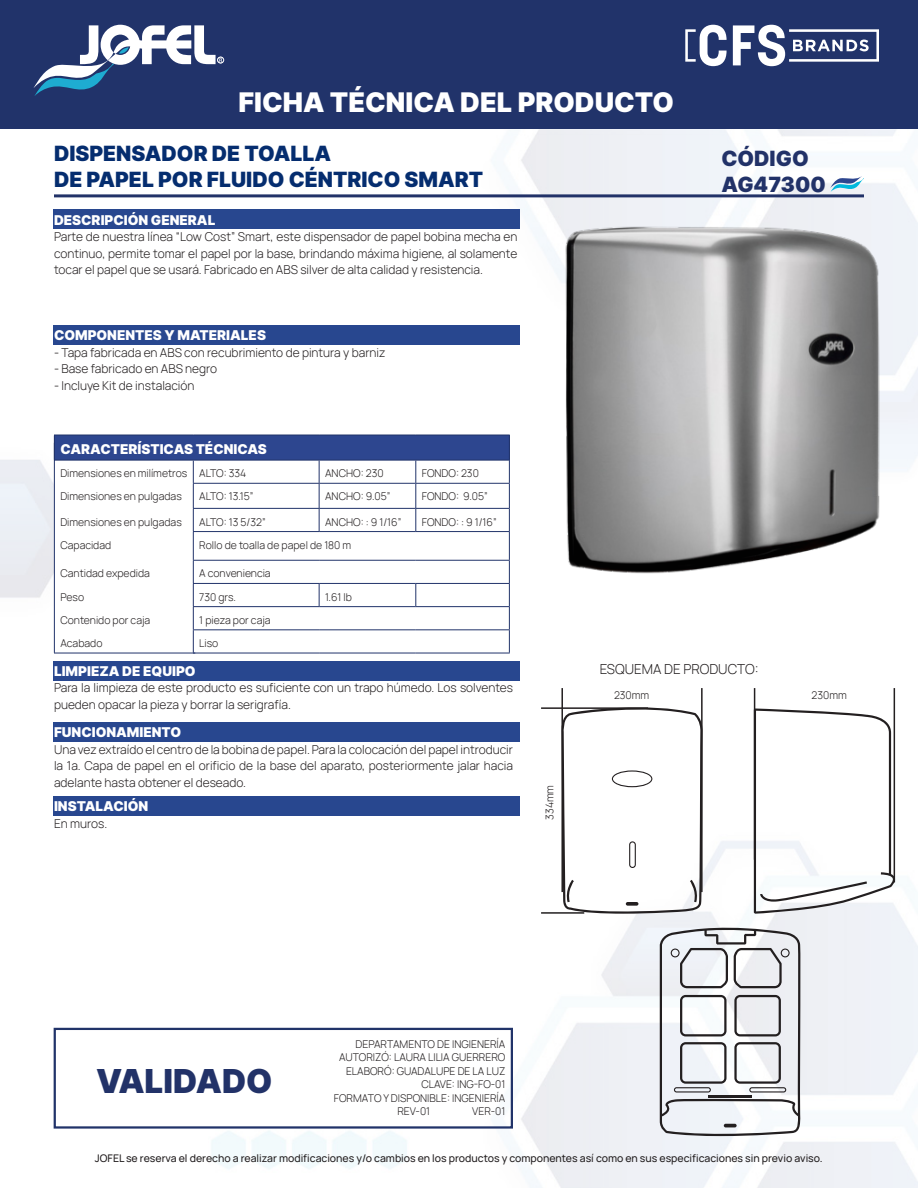
<style>
.page{position:relative;width:918px;height:1188px;background:#fff}
.page>*{position:absolute;margin:0;border:0;box-sizing:border-box;transform-origin:0 0}
.t1{font:33px "Inter";color:#223268}
.t2{font:27px "Inter";color:#fff}
.t3{font:21px "Inter";color:#052d6f}
.t4{font:21px "Inter";color:#223268}
.t5{font:13.5px "Inter";color:#fff}
.t6{font:300 13.5px "Manrope";color:#231f20}
.t7{font:300 12px/16.5px "Manrope";color:#231f20;text-align:justify}
.t8{font:300 10.5px "Manrope";color:#231f20}
.t9{font:10.5px "Manrope";color:#231f20}
</style>
<div class="page">
<img style="left:0;top:128px;width:918px;height:1060px">
<div style="left:0;top:0;width:918px;height:128px;background:#21336a"></div>
<svg style="left:33px;top:25px;width:189px;height:71px"></svg>
<svg style="left:733px;top:25px;width:146px;height:41px"></svg>
<svg style="left:685px;top:25px;width:42px;height:41px"></svg>
<div style="left:217px;top:57px;width:7px;height:6px;border:1px solid #fff;border-radius:50%"></div>
<div style="left:53px;top:796px;width:466px;height:19px;background:#28478f"></div>
<div style="left:53px;top:723px;width:466px;height:19px;background:#28478f"></div>
<div style="left:53px;top:661px;width:466px;height:19px;background:#28478f"></div>
<div style="left:53px;top:325px;width:466px;height:19px;background:#28478f"></div>
<div style="left:53px;top:210px;width:466px;height:19px;background:#28478f"></div>
<svg style="left:830px;top:176px;width:34px;height:16px"></svg>
<hr style="left:54px;top:194px;width:810px;height:3px;background:#223268">
<div style="left:54px;top:435px;width:455px;height:25px;background:#2d468f"></div>
<svg style="left:55px;top:461px;width:454px;height:192px"></svg>
<hr style="left:193px;top:483px;width:126px;height:1px;background:#21336a">
<hr style="left:319px;top:483px;width:97px;height:1px;background:#21336a">
<hr style="left:416px;top:483px;width:94px;height:1px;background:#21336a">
<hr style="left:193px;top:508px;width:126px;height:1px;background:#21336a">
<hr style="left:319px;top:508px;width:97px;height:1px;background:#21336a">
<svg style="left:319px;top:461px;width:1px;height:70px"></svg>
<hr style="left:416px;top:508px;width:94px;height:1px;background:#21336a">
<svg style="left:415px;top:461px;width:1px;height:70px"></svg>
<hr style="left:193px;top:531px;width:126px;height:1px;background:#21336a">
<hr style="left:319px;top:531px;width:97px;height:1px;background:#21336a">
<hr style="left:416px;top:531px;width:94px;height:1px;background:#21336a">
<hr style="left:193px;top:560px;width:126px;height:1px;background:#21336a">
<hr style="left:319px;top:560px;width:97px;height:1px;background:#21336a">
<hr style="left:416px;top:560px;width:94px;height:1px;background:#21336a">
<hr style="left:193px;top:583px;width:126px;height:1px;background:#21336a">
<hr style="left:319px;top:583px;width:97px;height:1px;background:#21336a">
<svg style="left:319px;top:584px;width:1px;height:22px"></svg>
<hr style="left:416px;top:583px;width:94px;height:1px;background:#21336a">
<svg style="left:415px;top:584px;width:1px;height:22px"></svg>
<hr style="left:193px;top:606px;width:126px;height:1px;background:#21336a">
<hr style="left:319px;top:606px;width:97px;height:1px;background:#21336a">
<hr style="left:416px;top:606px;width:94px;height:1px;background:#21336a">
<hr style="left:193px;top:629px;width:126px;height:1px;background:#21336a">
<svg style="left:193px;top:461px;width:1px;height:192px"></svg>
<hr style="left:319px;top:629px;width:97px;height:1px;background:#21336a">
<hr style="left:416px;top:629px;width:94px;height:1px;background:#21336a">
<hr style="left:193px;top:653px;width:126px;height:1px;background:#21336a">
<hr style="left:319px;top:653px;width:97px;height:1px;background:#21336a">
<hr style="left:416px;top:653px;width:94px;height:1px;background:#21336a">
<hr style="left:54px;top:435px;width:139px;height:1px;background:#21336a">
<hr style="left:193px;top:435px;width:126px;height:1px;background:#21336a">
<hr style="left:319px;top:435px;width:97px;height:1px;background:#21336a">
<hr style="left:416px;top:435px;width:94px;height:1px;background:#21336a">
<svg style="left:509px;top:436px;width:1px;height:217px"></svg>
<hr style="left:54px;top:460px;width:139px;height:1px;background:#21336a">
<hr style="left:193px;top:460px;width:126px;height:1px;background:#21336a">
<hr style="left:319px;top:460px;width:97px;height:1px;background:#21336a">
<hr style="left:416px;top:460px;width:94px;height:1px;background:#21336a">
<hr style="left:54px;top:653px;width:141px;height:1px;background:#21336a">
<hr style="left:54px;top:443px;width:1px;height:210px;background:#21336a">
<div style="left:54px;top:1028px;width:459px;height:101px;border:2px solid #213369"></div>
<img style="left:551px;top:220px;width:336px;height:357px">
<hr style="left:561px;top:688px;width:2px;height:204px;background:#231f20">
<hr style="left:701px;top:688px;width:2px;height:204px;background:#231f20">
<hr style="left:754px;top:688px;width:1px;height:172px;background:#231f20">
<hr style="left:894px;top:688px;width:1px;height:194px;background:#231f20">
<hr style="left:541px;top:707px;width:107px;height:2px;background:#231f20">
<hr style="left:541px;top:912px;width:43px;height:2px;background:#231f20">
<svg style="left:561px;top:702px;width:142px;height:213px"></svg>
<svg style="left:626px;top:902px;width:12px;height:4px"></svg>
<svg style="left:754px;top:708px;width:142px;height:206px"></svg>
<svg style="left:660px;top:924px;width:141px;height:213px"></svg>
<hr style="left:709px;top:1095px;width:43px;height:2px;background:#231f20">
<h2 class="t2" style="left:238px;top:82px;width:437px">FICHA TÉCNICA DEL PRODUCTO</h2>
<p class="t3" style="left:54px;top:139px;width:279px">DISPENSADOR DE TOALLA</p>
<p class="t3" style="left:54px;top:164px;width:431px">DE PAPEL POR FLUIDO CÉNTRICO SMART</p>
<p class="t5" style="left:54px;top:210px;width:163px">DESCRIPCIÓN GENERAL</p>
<p class="t7" style="left:54px;top:228px;width:465px">Parte de nuestra línea “Low Cost” Smart, este dispensador de papel bobina mecha en continuo, permite tomar el papel por la base, brindando máxima higiene, al solamente tocar el papel que se usará. Fabricado en ABS silver de alta calidad y resistencia.</p>
<p class="t5" style="left:54px;top:325px;width:214px">COMPONENTES Y MATERIALES</p>
<p class="t7" style="left:54px;top:344px;width:333px">- Tapa fabricada en ABS con recubrimiento de pintura y barniz</p>
<p class="t7" style="left:54px;top:360px;width:165px">- Base fabricado en ABS negro</p>
<p class="t7" style="left:54px;top:377px;width:142px">- Incluye Kit de instalación</p>
<p class="t4" style="left:721px;top:143px;width:89px">CÓDIGO</p>
<p class="t4" style="left:721px;top:169px;width:106px">AG47300</p>
<p class="t5" style="left:60px;top:439px;width:208px">CARACTERÍSTICAS TÉCNICAS</p>
<p class="t8" style="left:60px;top:466px;width:128px">Dimensiones en milímetros</p>
<p class="t8" style="left:199px;top:466px;width:49px">ALTO: 334</p>
<p class="t8" style="left:325px;top:466px;width:60px">ANCHO: 230</p>
<p class="t8" style="left:422px;top:466px;width:59px">FONDO: 230</p>
<p class="t8" style="left:60px;top:489px;width:123px">Dimensiones en pulgadas</p>
<p class="t8" style="left:199px;top:489px;width:56px">ALTO: 13.15”</p>
<p class="t8" style="left:325px;top:489px;width:67px">ANCHO: 9.05”</p>
<p class="t8" style="left:422px;top:489px;width:68px">FONDO: 9.05”</p>
<p class="t8" style="left:60px;top:514px;width:123px">Dimensiones en pulgadas</p>
<p class="t8" style="left:199px;top:514px;width:68px">ALTO: 13 5/32”</p>
<p class="t8" style="left:325px;top:514px;width:78px">ANCHO: : 9 1/16”</p>
<p class="t8" style="left:422px;top:514px;width:76px">FONDO: : 9 1/16”</p>
<p class="t8" style="left:60px;top:537px;width:52px">Capacidad</p>
<p class="t8" style="left:199px;top:537px;width:154px">Rollo de toalla de papel de 180 m</p>
<p class="t8" style="left:60px;top:566px;width:91px">Cantidad expedida</p>
<p class="t8" style="left:199px;top:566px;width:73px">A conveniencia</p>
<p class="t8" style="left:60px;top:589px;width:25px">Peso</p>
<p class="t8" style="left:199px;top:589px;width:38px">730 grs.</p>
<p class="t8" style="left:325px;top:589px;width:28px">1.61 lb</p>
<p class="t8" style="left:60px;top:612px;width:92px">Contenido por caja</p>
<p class="t8" style="left:199px;top:612px;width:73px">1 pieza por caja</p>
<p class="t8" style="left:60px;top:636px;width:44px">Acabado</p>
<p class="t8" style="left:199px;top:636px;width:21px">Liso</p>
<p class="t5" style="left:54px;top:661px;width:143px">LIMPIEZA DE EQUIPO</p>
<p class="t7" style="left:54px;top:679px;width:460px">Para la limpieza de este producto es suficiente con un trapo húmedo. Los solventes pueden opacar la pieza y borrar la serigrafía.</p>
<p class="t5" style="left:54px;top:723px;width:129px">FUNCIONAMIENTO</p>
<p class="t7" style="left:54px;top:741px;width:460px">Una vez extraído el centro de la bobina de papel. Para la colocación del papel introducir la 1a. Capa de papel en el orificio de la base del aparato, posteriormente jalar hacia adelante hasta obtener el deseado.</p>
<p class="t5" style="left:54px;top:796px;width:96px">INSTALACIÓN</p>
<p class="t7" style="left:54px;top:814px;width:55px">En muros.</p>
<p class="t8" style="left:542px;top:820px;width:36px;rotate:-90deg">334mm</p>
<p class="t6" style="left:600px;top:660px;width:160px">ESQUEMA DE PRODUCTO:</p>
<p class="t8" style="left:614px;top:688px;width:37px">230mm</p>
<p class="t8" style="left:812px;top:688px;width:37px">230mm</p>
<p class="t1" style="left:96px;top:1057px;width:178px">VALIDADO</p>
<p class="t8" style="left:355px;top:1036px;width:151px">DEPARTAMENTO DE INGIENERÍA</p>
<p class="t8" style="left:339px;top:1050px;width:168px">AUTORIZÓ: LAURA LILIA GUERRERO</p>
<p class="t8" style="left:346px;top:1063px;width:161px">ELABORÓ: GUADALUPE DE LA LUZ</p>
<p class="t8" style="left:421px;top:1077px;width:86px">CLAVE: ING-FO-01</p>
<p class="t8" style="left:334px;top:1090px;width:173px">FORMATO Y DISPONIBLE: INGENIERÍA</p>
<p class="t8" style="left:397px;top:1104px;width:34px">REV-01</p>
<p class="t8" style="left:472px;top:1104px;width:35px">VER-01</p>
<p class="t9" style="left:95px;top:1151px;width:729px">JOFEL se reserva el derecho a realizar modificaciones y/o cambios en los productos y componentes así como en sus especificaciones sin previo aviso.</p>
</div>
